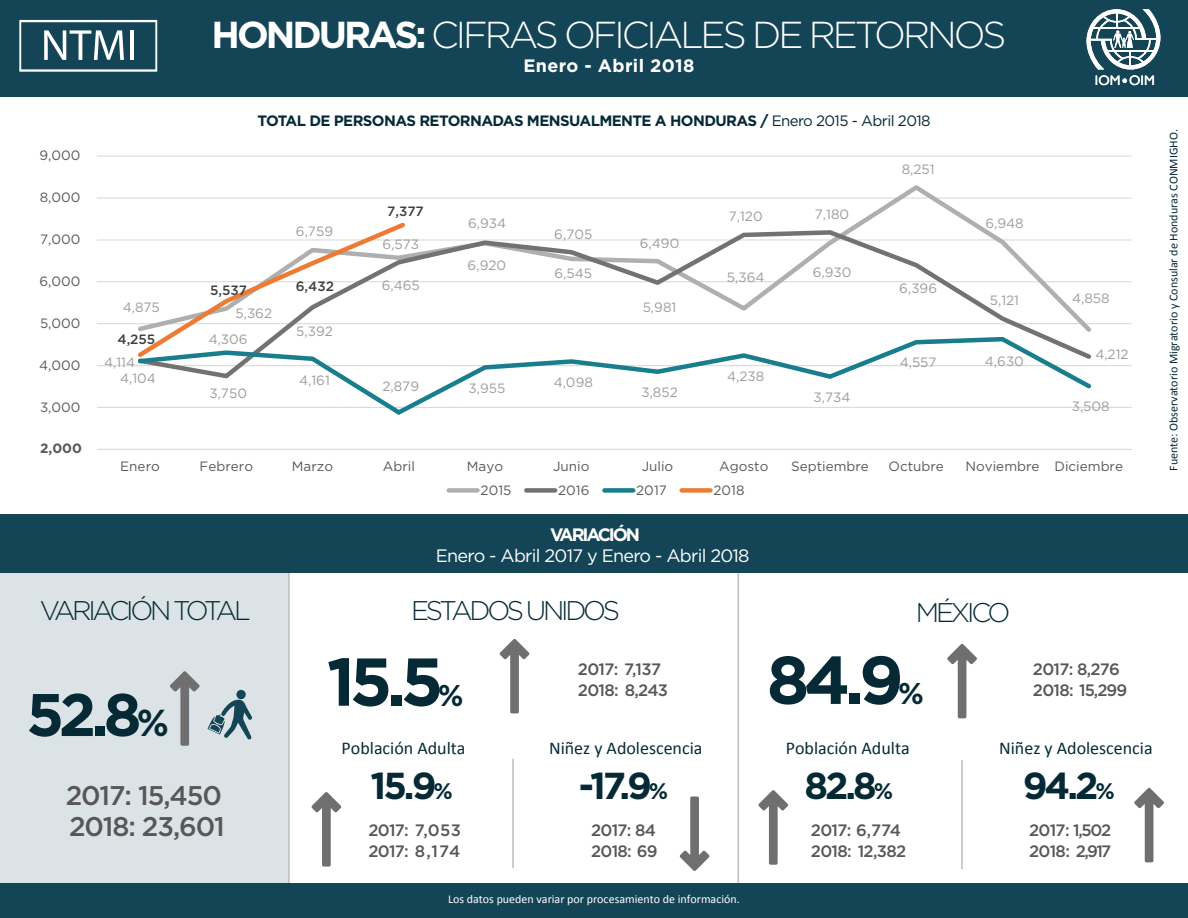
<style>
.page{position:relative;width:1188px;height:918px;background:#fff}
.page>*{position:absolute;margin:0;border:0;box-sizing:border-box;transform-origin:0 0}
.t1{font:700 67.5px "Gotham";color:#052a35}
.t2{font:700 60px "Gotham";color:#052a35}
.t3{font:300 37.5px "Gotham";letter-spacing:-.08em;color:#fff}
.t4{font:700 37.5px "Gotham";color:#052a35}
.t5{font:700 30px "Gotham";color:#052a35}
.t6{font:300 27px "Gotham";letter-spacing:-.12em;color:#052a35}
.t7{font:500 27px/30.9px "Gotham";letter-spacing:-.04em;color:#575756}
.t8{font:18px "Calibri";color:#052a35}
.t9{font:18px "Gotham";letter-spacing:-.04em;color:#fff}
.t10{font:700 18px "Gotham";letter-spacing:.02em;color:#fff}
.t11{font:500 16.5px/21.3px "Gotham";letter-spacing:-.04em;color:#575756}
.t12{font:700 15px "Gotham";letter-spacing:-.04em;color:#052a35}
.t13{font:13.8px "Gill Sans";color:#fff}
.t14{font:13.5px "Gotham";color:#9d9d9c}
.t15{font:13.5px "Gotham";color:#595959}
.t16{font:500 13.5px "Gotham";color:#404040}
.t17{font:700 13.5px "Gotham";color:#595959}
.t18{font:12px "Calibri";color:#052a35}
.t19{font:12px "Calibri";color:#fff}
.s1{font-weight:700}
.s2{font-weight:400}
.s3{font-size:37.5px}
.s4{font-size:22.5px}
</style>
<div class="page">
<div style="left:0;top:567px;width:289px;height:321px;background:#dce3e6"></div>
<svg style="left:947px;top:643px;width:30px;height:76px"></svg>
<svg style="left:499px;top:638px;width:31px;height:76px"></svg>
<svg style="left:679px;top:796px;width:31px;height:75px"></svg>
<svg style="left:1134px;top:787px;width:30px;height:76px"></svg>
<svg style="left:311px;top:792px;width:31px;height:75px"></svg>
<hr style="left:512px;top:759px;width:2px;height:109px;background:#bcbcbe">
<svg style="left:758px;top:790px;width:30px;height:75px"></svg>
<hr style="left:961px;top:760px;width:2px;height:109px;background:#bcbcbe">
<div style="left:0;top:0;width:1188px;height:97px;background:#144556"></div>
<svg style="left:208px;top:690px;width:44px;height:49px"></svg>
<svg style="left:170px;top:671px;width:30px;height:75px"></svg>
<hr style="left:288px;top:543px;width:2px;height:345px;background:#bcbcbe">
<hr style="left:738px;top:572px;width:1px;height:313px;background:#bcbcbe">
<div style="left:0;top:514px;width:1188px;height:59px;background:#144556"></div>
<div style="left:0;top:884px;width:1188px;height:34px;background:#144556"></div>
<svg style="left:1087px;top:9px;width:73px;height:60px"></svg>
<svg style="left:1122px;top:78px;width:5px;height:5px"></svg>
<svg style="left:19px;top:20px;width:138px;height:52px"></svg>
<hr style="left:130px;top:30px;width:4px;height:30px;background:#fff">
<div style="left:449px;top:488px;width:29px;height:5px;background:#afafaf"></div>
<div style="left:526px;top:488px;width:29px;height:5px;background:#767171"></div>
<div style="left:604px;top:488px;width:29px;height:5px;background:#187e8d"></div>
<div style="left:682px;top:488px;width:28px;height:5px;background:#ec7c33"></div>
<hr style="left:97px;top:156px;width:1035px;height:1px;background:#d9d9d9">
<hr style="left:97px;top:198px;width:1035px;height:1px;background:#d9d9d9">
<hr style="left:97px;top:239px;width:1035px;height:2px;background:#d9d9d9">
<hr style="left:97px;top:281px;width:1035px;height:1px;background:#d9d9d9">
<hr style="left:97px;top:323px;width:1035px;height:1px;background:#d9d9d9">
<hr style="left:97px;top:365px;width:1035px;height:1px;background:#d9d9d9">
<hr style="left:97px;top:407px;width:1035px;height:1px;background:#d9d9d9">
<hr style="left:97px;top:449px;width:1035px;height:1px;background:#d9d9d9">
<svg style="left:135px;top:185px;width:960px;height:43px"></svg>
<svg style="left:409px;top:228px;width:686px;height:107px"></svg>
<svg style="left:138px;top:335px;width:954px;height:80px"></svg>
<svg style="left:134px;top:219px;width:275px;height:142px"></svg>
<p class="t15" style="left:40px;top:147px;width:42px">9,000</p>
<p class="t15" style="left:40px;top:189px;width:42px">8,000</p>
<p class="t15" style="left:40px;top:231px;width:42px">7,000</p>
<p class="t15" style="left:40px;top:273px;width:42px">6,000</p>
<p class="t15" style="left:40px;top:314px;width:42px">5,000</p>
<p class="t15" style="left:39px;top:356px;width:43px">4,000</p>
<p class="t15" style="left:40px;top:398px;width:42px">3,000</p>
<p class="t17" style="left:40px;top:440px;width:43px">2,000</p>
<h3 class="t3" style="left:212px;top:11px;width:796px"><span class="s1">HONDURAS:</span> CIFRAS OFICIALES DE RETORNOS</h3>
<h3 class="t10" style="left:523px;top:54px;width:173px">Enero - Abril 2018</h3>
<p class="t13" style="left:1095px;top:73px;width:61px">IOM OIM</p>
<p class="t12" style="left:257px;top:111px;width:675px">TOTAL DE PERSONAS RETORNADAS MENSUALMENTE A HONDURAS / <span class="s2">Enero 2015 - Abril 2018</span></p>
<p class="t14" style="left:902px;top:160px;width:34px">8,251</p>
<p class="t14" style="left:296px;top:223px;width:39px">6,759</p>
<p class="t16" style="left:387px;top:202px;width:38px">7,377</p>
<p class="t14" style="left:383px;top:235px;width:38px">6,573</p>
<p class="t14" style="left:468px;top:215px;width:40px">6,934</p>
<p class="t14" style="left:554px;top:225px;width:40px">6,705</p>
<p class="t14" style="left:640px;top:234px;width:41px">6,490</p>
<p class="t14" style="left:729px;top:208px;width:35px">7,120</p>
<p class="t14" style="left:815px;top:205px;width:36px">7,180</p>
<p class="t14" style="left:985px;top:215px;width:40px">6,948</p>
<p class="t14" style="left:123px;top:298px;width:39px">4,875</p>
<p class="t16" style="left:210px;top:281px;width:38px">5,537</p>
<p class="t16" style="left:296px;top:278px;width:40px">6,432</p>
<p class="t14" style="left:236px;top:304px;width:38px">5,362</p>
<p class="t14" style="left:382px;top:277px;width:40px">6,465</p>
<p class="t14" style="left:468px;top:257px;width:40px">6,920</p>
<p class="t14" style="left:554px;top:265px;width:39px">6,545</p>
<p class="t14" style="left:643px;top:298px;width:35px">5,981</p>
<p class="t14" style="left:727px;top:268px;width:39px">5,364</p>
<p class="t14" style="left:813px;top:264px;width:40px">6,930</p>
<p class="t14" style="left:899px;top:280px;width:39px">6,396</p>
<p class="t14" style="left:990px;top:291px;width:31px">5,121</p>
<p class="t14" style="left:1072px;top:290px;width:39px">4,858</p>
<p class="t16" style="left:118px;top:330px;width:39px">4,255</p>
<p class="t14" style="left:209px;top:331px;width:40px">4,306</p>
<p class="t14" style="left:296px;top:322px;width:38px">5,392</p>
<p class="t14" style="left:104px;top:353px;width:33px">4,114</p>
<p class="t14" style="left:900px;top:354px;width:38px">4,557</p>
<p class="t14" style="left:985px;top:352px;width:41px">4,630</p>
<p class="t14" style="left:1095px;top:346px;width:35px">4,212</p>
<p class="t14" style="left:120px;top:370px;width:37px">4,104</p>
<p class="t14" style="left:209px;top:384px;width:39px">3,750</p>
<p class="t14" style="left:299px;top:372px;width:32px">4,161</p>
<p class="t14" style="left:382px;top:378px;width:38px">2,879</p>
<p class="t14" style="left:469px;top:379px;width:38px">3,955</p>
<p class="t14" style="left:554px;top:373px;width:41px">4,098</p>
<p class="t14" style="left:641px;top:384px;width:38px">3,852</p>
<p class="t14" style="left:727px;top:367px;width:39px">4,238</p>
<p class="t14" style="left:814px;top:389px;width:38px">3,734</p>
<p class="t14" style="left:1072px;top:398px;width:40px">3,508</p>
<p class="t15" style="left:120px;top:458px;width:41px">Enero</p>
<p class="t15" style="left:200px;top:458px;width:55px">Febrero</p>
<p class="t15" style="left:292px;top:458px;width:43px">Marzo</p>
<p class="t15" style="left:383px;top:458px;width:34px">Abril</p>
<p class="t15" style="left:467px;top:458px;width:38px">Mayo</p>
<p class="t15" style="left:553px;top:458px;width:38px">Junio</p>
<p class="t15" style="left:642px;top:458px;width:33px">Julio</p>
<p class="t15" style="left:719px;top:458px;width:51px">Agosto</p>
<p class="t15" style="left:791px;top:458px;width:79px">Septiembre</p>
<p class="t15" style="left:889px;top:458px;width:57px">Octubre</p>
<p class="t15" style="left:966px;top:458px;width:159px">Noviembre Diciembre</p>
<p class="t15" style="left:481px;top:481px;width:32px">2015</p>
<p class="t15" style="left:558px;top:481px;width:33px">2016</p>
<p class="t15" style="left:636px;top:481px;width:32px">2017</p>
<p class="t15" style="left:714px;top:481px;width:33px">2018</p>
<h3 class="t10" style="left:550px;top:522px;width:91px">VARIACIÓN</h3>
<h3 class="t9" style="left:436px;top:544px;width:315px">Enero - Abril 2017 y Enero - Abril 2018</h3>
<h3 class="t6" style="left:40px;top:594px;width:212px">VARIACIÓN TOTAL</h3>
<h3 class="t6" style="left:411px;top:594px;width:211px">ESTADOS UNIDOS</h3>
<h3 class="t6" style="left:916px;top:595px;width:96px">MÉXICO</h3>
<h2 class="t2" style="left:26px;top:675px;width:144px">52.8<span class="s3">%</span></h2>
<h3 class="t7" style="left:66px;top:780px;width:161px">2017: 15,450<br>2018: 23,601</h3>
<h1 class="t1" style="left:327px;top:637px;width:118px">15.5</h1>
<h3 class="t5" style="left:438px;top:675px;width:27px">%</h3>
<h1 class="t1" style="left:767px;top:635px;width:138px">84.9</h1>
<p class="t11" style="left:578px;top:658px;width:92px">2017: 7,137<br>2018: 8,243</p>
<p class="t11" style="left:1033px;top:658px;width:96px">2017: 8,276<br>2018: 15,299</p>
<h3 class="t5" style="left:898px;top:673px;width:27px">%</h3>
<h3 class="t8" style="left:342px;top:737px;width:125px">Población Adulta</h3>
<h3 class="t8" style="left:549px;top:737px;width:155px">Niñez y Adolescencia</h3>
<h3 class="t4" style="left:371px;top:761px;width:84px">15.9<span class="s4">%</span></h3>
<h3 class="t4" style="left:579px;top:761px;width:91px">-17.9<span class="s4">%</span></h3>
<h3 class="t8" style="left:786px;top:737px;width:125px">Población Adulta</h3>
<h3 class="t8" style="left:999px;top:737px;width:155px">Niñez y Adolescencia</h3>
<h3 class="t4" style="left:804px;top:761px;width:90px">82.8<span class="s4">%</span></h3>
<h3 class="t4" style="left:1023px;top:761px;width:94px">94.2<span class="s4">%</span></h3>
<p class="t11" style="left:368px;top:819px;width:94px">2017: 7,053<br>2017: 8,174</p>
<p class="t11" style="left:811px;top:819px;width:97px">2017: 6,774<br>2018: 12,382</p>
<p class="t11" style="left:1029px;top:819px;width:84px">2017: 1,502<br>2018: 2,917</p>
<p class="t11" style="left:591px;top:819px;width:68px">2017: 84<br>2018: 69</p>
<p class="t19" style="left:448px;top:892px;width:293px">Los datos pueden variar por procesamiento de información.</p>
<p class="t18" style="left:1166px;top:471px;width:343px;rotate:-90deg">Fuente: Observatorio Migratorio y Consular de Honduras CONMIGHO.</p>
</div>
